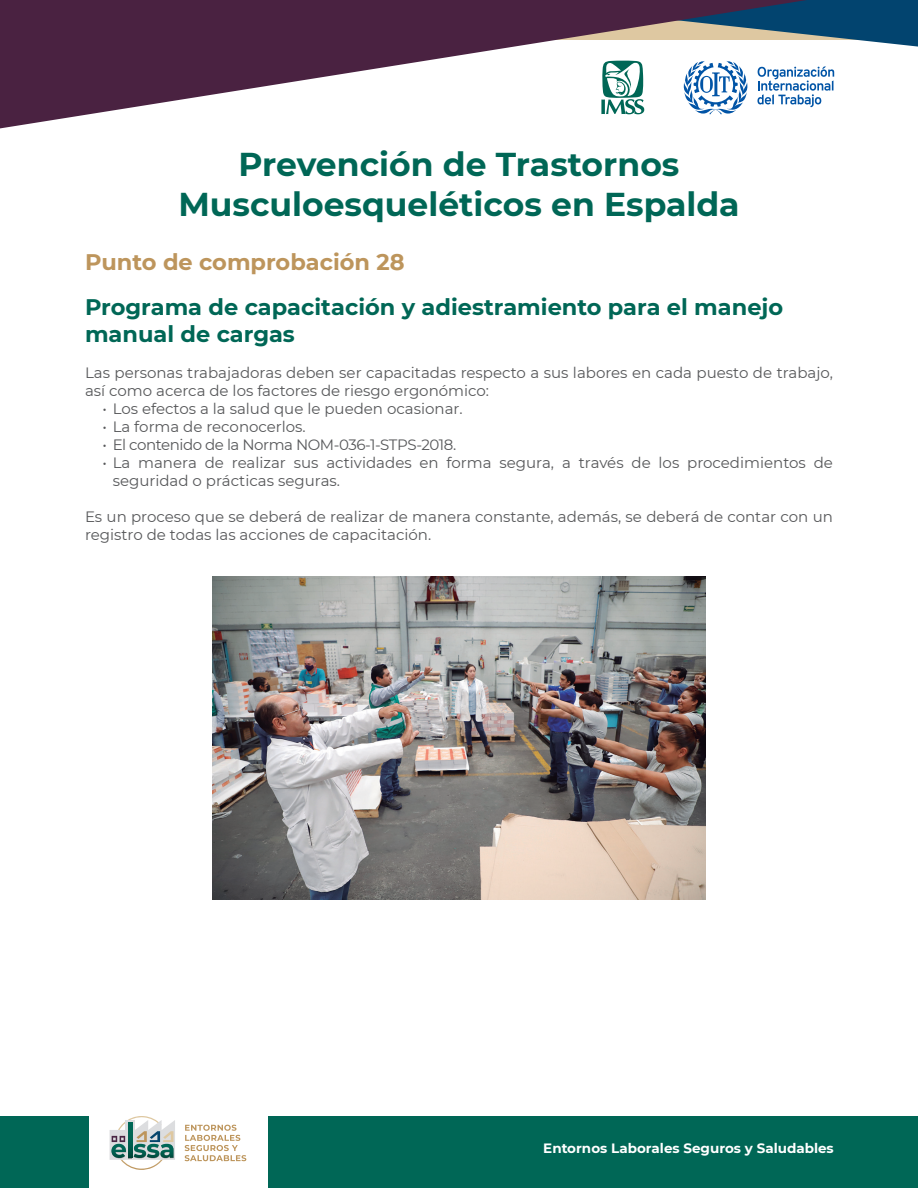
<style>
.page{position:relative;width:918px;height:1188px;background:#fff}
.page>*{position:absolute;margin:0;border:0;box-sizing:border-box;transform-origin:0 0}
.t1{font:700 33px/39.6px "Montserrat";color:#006756;text-align:center}
.t2{font:700 22.5px/27px "Montserrat";color:#006756}
.t3{font:700 22.5px "Montserrat";color:#bd955c}
.t4{font:15px/18px "Montserrat";color:#57585a}
.t5{font:15px "Montserrat";letter-spacing:-.03em;color:#57585a}
.t6{font:700 13.5px "Montserrat";color:#fff}
</style>
<div class="page">
<div style="left:268px;top:1116px;width:650px;height:72px;background:#006756"></div>
<div style="left:0;top:1116px;width:88px;height:72px;background:#006756"></div>
<svg style="left:0;top:0;width:918px;height:129px"></svg>
<svg style="left:185px;top:1125px;width:61px;height:36px"></svg>
<svg style="left:110px;top:1116px;width:65px;height:54px"></svg>
<img style="left:213px;top:576px;width:492px;height:324px">
<h1 class="t1" style="left:178px;top:143px;width:563px">Prevención de Trastornos<br>Musculoesqueléticos en Espalda</h1>
<h2 class="t3" style="left:85px;top:246px;width:321px">Punto de comprobación 28</h2>
<h2 class="t2" style="left:85px;top:292px;width:700px">Programa de capacitación y adiestramiento para el manejo manual de cargas</h2>
<p class="t4" style="left:85px;top:363px;width:749px">Las personas trabajadoras deben ser capacitadas respecto a sus labores en cada puesto de trabajo, así como acerca de los factores de riesgo ergonómico:</p>
<p class="t4" style="left:102px;top:399px;width:362px">• Los efectos a la salud que le pueden ocasionar.</p>
<p class="t4" style="left:102px;top:417px;width:205px">• La forma de reconocerlos.</p>
<p class="t5" style="left:102px;top:434px;width:355px">• El contenido de la Norma NOM-036-1-STPS-2018.</p>
<p class="t4" style="left:113px;top:453px;width:722px;text-indent:-10px">• La manera de realizar sus actividades en forma segura, a través de los procedimientos de seguridad o prácticas seguras.</p>
<p class="t4" style="left:85px;top:507px;width:749px">Es un proceso que se deberá de realizar de manera constante, además, se deberá de contar con un registro de todas las acciones de capacitación.</p>
<p class="t6" style="left:543px;top:1138px;width:292px">Entornos Laborales Seguros y Saludables</p>
</div>
